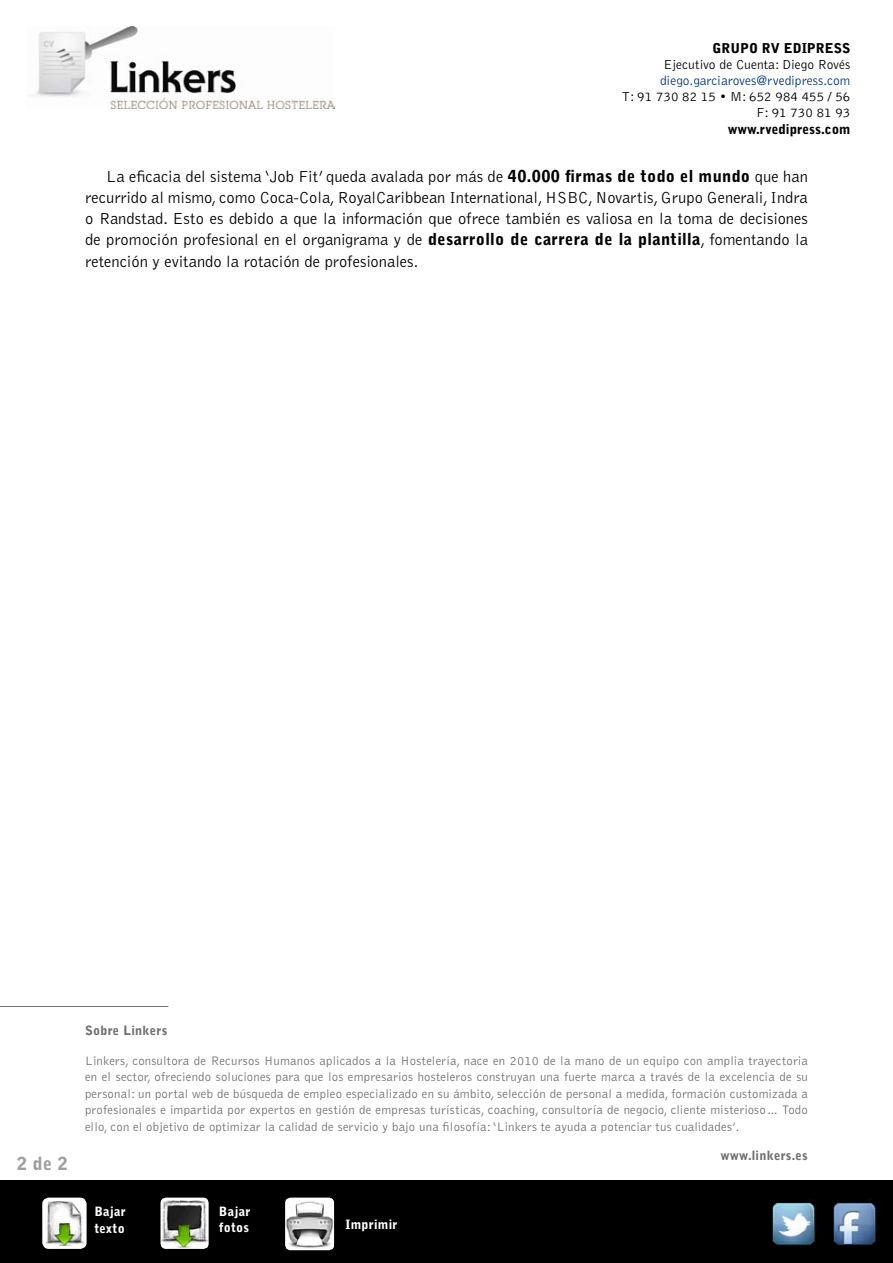
<style>
.page{position:relative;width:893px;height:1263px;background:#fff}
.page>*{position:absolute;margin:0;border:0;box-sizing:border-box;transform-origin:0 0}
.t1{font:900 18px "Bell Gothic";color:#9c9e9f}
.t2{font:300 16.5px/21px "Bell Gothic";color:#000;text-align:justify}
.t3{font:300 13.5px/16.2px "Bell Gothic";color:#000;text-align:right}
.t4{font:900 13.5px "Bell Gothic";color:#000}
.t5{font:300 13.5px "Bell Gothic";color:#003882}
.t6{font:300 12.75px/16.5px "Bell Gothic";letter-spacing:.015em;color:#707172;text-align:justify}
.t7{font:900 12.75px/16.5px "Bell Gothic";letter-spacing:.02em;color:#fff}
.t8{font:900 12.75px "Bell Gothic";letter-spacing:.02em;color:#707172}
.s1{font-weight:900}
</style>
<div class="page">
<div style="left:0;top:1180px;width:893px;height:83px;background:#000"></div>
<div style="left:285px;top:1197px;width:49px;height:53px;background:#fff;border-radius:5px"></div>
<img style="left:285px;top:1199px;width:49px;height:50px">
<hr style="left:0;top:1006px;width:168px;height:1px;background:#707172">
<div style="left:43px;top:1197px;width:43px;height:52px;background:#fff;border-radius:6px"></div>
<img style="left:45px;top:1201px;width:40px;height:44px">
<div style="left:161px;top:1197px;width:48px;height:52px;background:#fff;border-radius:5px"></div>
<img style="left:161px;top:1200px;width:47px;height:47px">
<img style="left:32px;top:27px;width:303px;height:82px">
<img style="left:772px;top:1202px;width:43px;height:43px">
<img style="left:833px;top:1202px;width:43px;height:44px">
<p class="t4" style="left:712px;top:40px;width:139px">GRUPO RV EDIPRESS</p>
<p class="t3" style="left:663px;top:57px;width:188px">Ejecutivo de Cuenta: Diego Rovés</p>
<p class="t5" style="left:660px;top:73px;width:192px">diego.garciaroves@rvedipress.com</p>
<p class="t3" style="left:622px;top:89px;width:230px">T: 91 730 82 15 • M: 652 984 455 / 56<br>F: 91 730 81 93</p>
<p class="t4" style="left:728px;top:121px;width:124px">www.rvedipress.com</p>
<p class="t2" style="left:85px;top:167px;width:724px;text-indent:21px">La eficacia del sistema ‘Job Fit’ queda avalada por más de <span class="s1">40.000 firmas de todo el mundo</span> que han recurrido al mismo, como Coca-Cola, RoyalCaribbean International, HSBC, Novartis, Grupo Generali, Indra o Randstad. Esto es debido a que la información que ofrece también es valiosa en la toma de decisiones de promoción profesional en el organigrama y de <span class="s1">desarrollo de carrera de la plantilla</span>, fomentando la retención y evitando la rotación de profesionales.</p>
<h1 class="t1" style="left:17px;top:1153px;width:52px">2 de 2</h1>
<p class="t8" style="left:85px;top:1023px;width:84px">Sobre Linkers</p>
<p class="t6" style="left:85px;top:1052px;width:724px">Linkers, consultora de Recursos Humanos aplicados a la Hostelería, nace en 2010 de la mano de un equipo con amplia trayectoria en el sector, ofreciendo soluciones para que los empresarios hosteleros construyan una fuerte marca a través de la excelencia de su personal: un portal web de búsqueda de empleo especializado en su ámbito, selección de personal a medida, formación customizada a profesionales e impartida por expertos en gestión de empresas turísticas, coaching, consultoría de negocio, cliente misterioso… Todo ello, con el objetivo de optimizar la calidad de servicio y bajo una filosofía: ‘Linkers te ayuda a potenciar tus cualidades’.</p>
<p class="t8" style="left:720px;top:1148px;width:89px">www.linkers.es</p>
<p class="t7" style="left:94px;top:1204px;width:33px">Bajar texto</p>
<p class="t7" style="left:219px;top:1203px;width:33px">Bajar fotos</p>
<p class="t7" style="left:345px;top:1216px;width:54px">Imprimir</p>
</div>
